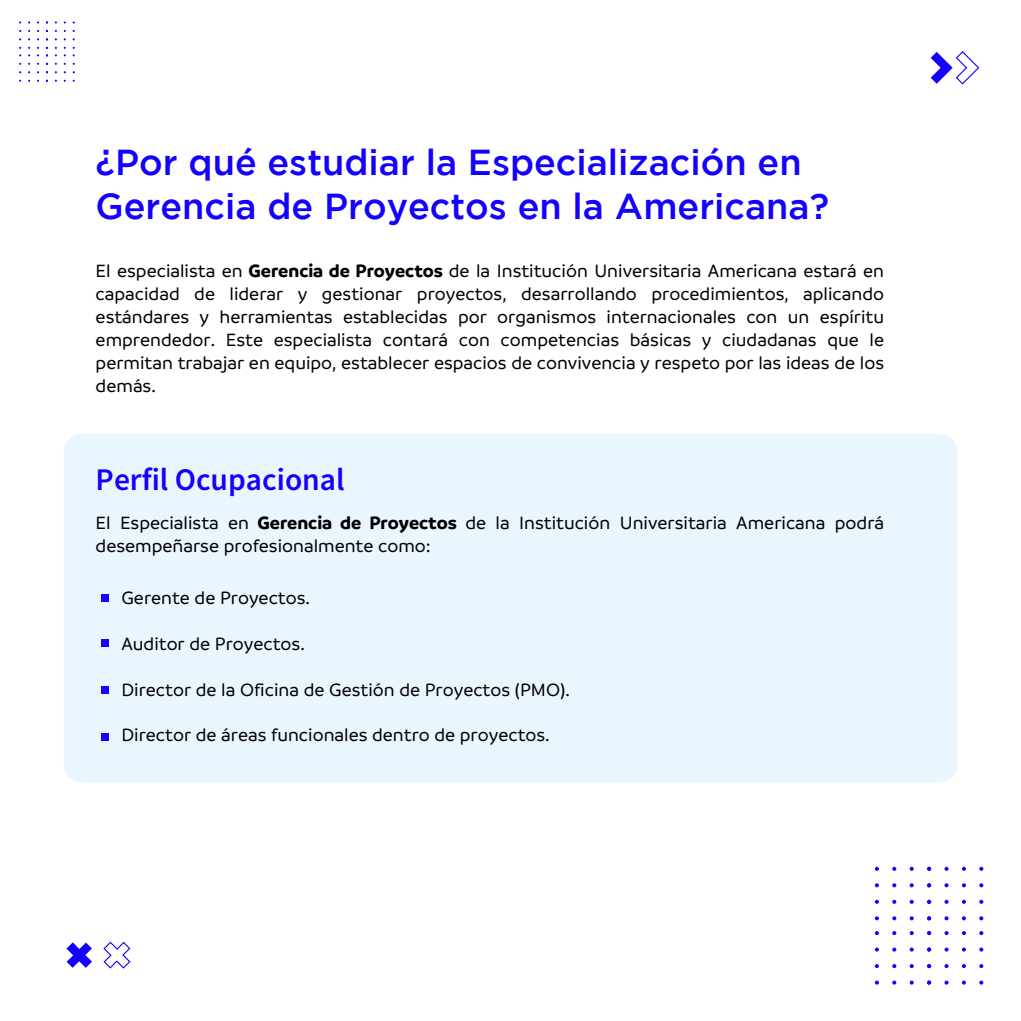
<style>
.page{position:relative;width:1021px;height:1021px;background:#fff}
.page>*{position:absolute;margin:0;border:0;box-sizing:border-box;transform-origin:0 0}
.t1{font:500 36px/43.2px "Gotham";color:#1300fd}
.t2{font:600 31.5px "Source Sans Pro";color:#1300fd}
.t3{font:500 19.12px/22.9px "Branding";color:#000}
.s1{font-weight:700}
</style>
<div class="page">
<div style="left:64px;top:434px;width:893px;height:348px;background:#eaf6fe;border-radius:17px"></div>
<svg style="left:930px;top:51px;width:50px;height:34px"></svg>
<svg style="left:874px;top:931px;width:4px;height:4px"></svg>
<svg style="left:892px;top:931px;width:4px;height:4px"></svg>
<svg style="left:909px;top:931px;width:4px;height:4px"></svg>
<svg style="left:874px;top:947px;width:4px;height:4px"></svg>
<svg style="left:892px;top:947px;width:4px;height:4px"></svg>
<svg style="left:909px;top:947px;width:4px;height:4px"></svg>
<svg style="left:874px;top:964px;width:4px;height:4px"></svg>
<svg style="left:892px;top:964px;width:4px;height:4px"></svg>
<svg style="left:909px;top:964px;width:4px;height:4px"></svg>
<svg style="left:874px;top:980px;width:4px;height:4px"></svg>
<svg style="left:892px;top:980px;width:4px;height:4px"></svg>
<svg style="left:909px;top:980px;width:4px;height:4px"></svg>
<svg style="left:874px;top:866px;width:4px;height:4px"></svg>
<svg style="left:892px;top:866px;width:4px;height:4px"></svg>
<svg style="left:909px;top:866px;width:4px;height:4px"></svg>
<svg style="left:874px;top:883px;width:4px;height:4px"></svg>
<svg style="left:892px;top:883px;width:4px;height:4px"></svg>
<svg style="left:909px;top:883px;width:4px;height:4px"></svg>
<svg style="left:874px;top:899px;width:4px;height:4px"></svg>
<svg style="left:892px;top:899px;width:4px;height:4px"></svg>
<svg style="left:909px;top:899px;width:4px;height:4px"></svg>
<svg style="left:874px;top:916px;width:4px;height:4px"></svg>
<svg style="left:892px;top:916px;width:4px;height:4px"></svg>
<svg style="left:909px;top:916px;width:4px;height:4px"></svg>
<svg style="left:927px;top:931px;width:4px;height:4px"></svg>
<svg style="left:944px;top:931px;width:4px;height:4px"></svg>
<svg style="left:962px;top:931px;width:3px;height:4px"></svg>
<svg style="left:979px;top:931px;width:4px;height:4px"></svg>
<svg style="left:927px;top:947px;width:4px;height:4px"></svg>
<svg style="left:944px;top:947px;width:4px;height:4px"></svg>
<svg style="left:961px;top:947px;width:4px;height:4px"></svg>
<svg style="left:979px;top:947px;width:4px;height:4px"></svg>
<svg style="left:927px;top:964px;width:4px;height:4px"></svg>
<svg style="left:944px;top:964px;width:4px;height:4px"></svg>
<svg style="left:962px;top:964px;width:3px;height:4px"></svg>
<svg style="left:979px;top:964px;width:4px;height:4px"></svg>
<svg style="left:927px;top:980px;width:4px;height:4px"></svg>
<svg style="left:944px;top:980px;width:4px;height:4px"></svg>
<svg style="left:961px;top:980px;width:4px;height:4px"></svg>
<svg style="left:979px;top:980px;width:4px;height:4px"></svg>
<svg style="left:927px;top:866px;width:4px;height:4px"></svg>
<svg style="left:944px;top:866px;width:4px;height:4px"></svg>
<svg style="left:961px;top:866px;width:4px;height:4px"></svg>
<svg style="left:979px;top:866px;width:4px;height:4px"></svg>
<svg style="left:927px;top:883px;width:4px;height:4px"></svg>
<svg style="left:944px;top:883px;width:4px;height:4px"></svg>
<svg style="left:961px;top:883px;width:4px;height:4px"></svg>
<svg style="left:979px;top:883px;width:4px;height:4px"></svg>
<svg style="left:927px;top:899px;width:4px;height:4px"></svg>
<svg style="left:944px;top:899px;width:4px;height:4px"></svg>
<svg style="left:961px;top:899px;width:4px;height:4px"></svg>
<svg style="left:979px;top:899px;width:4px;height:4px"></svg>
<svg style="left:927px;top:916px;width:4px;height:4px"></svg>
<svg style="left:944px;top:916px;width:4px;height:4px"></svg>
<svg style="left:961px;top:916px;width:4px;height:4px"></svg>
<svg style="left:979px;top:916px;width:4px;height:4px"></svg>
<svg style="left:66px;top:942px;width:26px;height:25px"></svg>
<svg style="left:103px;top:941px;width:28px;height:28px"></svg>
<div style="left:101px;top:594px;width:8px;height:8px;background:#1300fd"></div>
<div style="left:101px;top:639px;width:8px;height:8px;background:#1300fd"></div>
<div style="left:101px;top:686px;width:8px;height:8px;background:#1300fd"></div>
<div style="left:101px;top:733px;width:8px;height:8px;background:#1300fd"></div>
<h1 class="t1" style="left:96px;top:140px;width:735px">¿Por qué estudiar la Especialización en<br>Gerencia de Proyectos en la Americana?</h1>
<p class="t3" style="left:96px;top:259px;width:790px;text-align:justify">El especialista en <span class="s1">Gerencia de Proyectos</span> de la Institución Universitaria Americana estará en capacidad de liderar y gestionar proyectos, desarrollando procedimientos, aplicando estándares y herramientas establecidas por organismos internacionales con un espíritu emprendedor. Este especialista contará con competencias básicas y ciudadanas que le permitan trabajar en equipo, establecer espacios de convivencia y respeto por las ideas de los demás.</p>
<h2 class="t2" style="left:96px;top:459px;width:250px">Perfil Ocupacional</h2>
<p class="t3" style="left:96px;top:511px;width:790px">El Especialista en <span class="s1">Gerencia de Proyectos</span> de la Institución Universitaria Americana podrá desempeñarse profesionalmente como:</p>
<p class="t3" style="left:121px;top:586px;width:190px">Gerente de Proyectos.</p>
<p class="t3" style="left:121px;top:632px;width:185px">Auditor de Proyectos.</p>
<p class="t3" style="left:121px;top:678px;width:450px">Director de la Oficina de Gestión de Proyectos (PMO).</p>
<p class="t3" style="left:121px;top:723px;width:430px">Director de áreas funcionales dentro de proyectos.</p>
</div>
